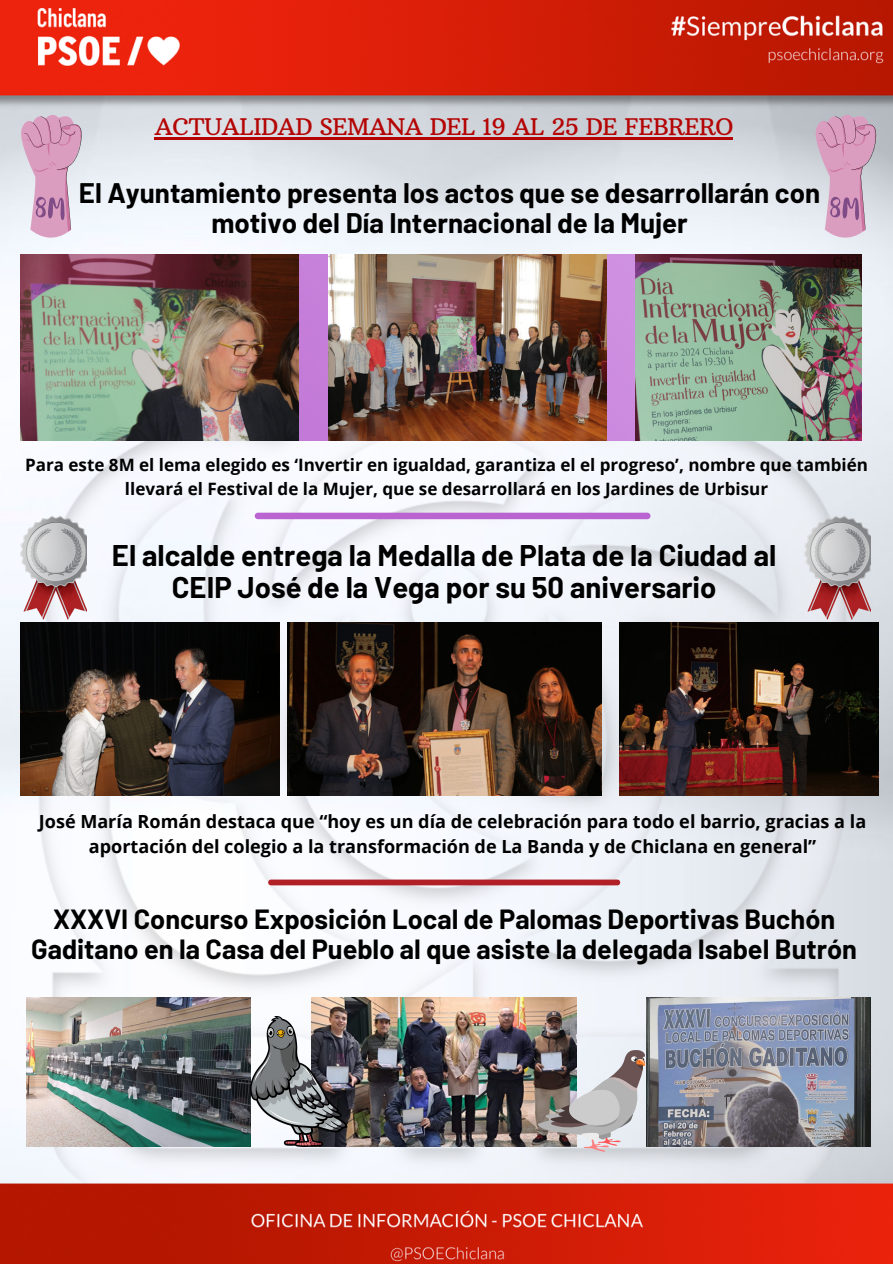
<style>
.page{position:relative;width:893px;height:1264px;background:#fff}
.page>*{position:absolute;margin:0;border:0;box-sizing:border-box;transform-origin:0 0}
.t1{font:700 29.25px/32.1px "Barlow";color:#000;text-align:center}
.t2{font:700 27.6px/30.5px "Barlow";color:#000;text-align:center}
.t3{font:700 27.15px/29.7px "Barlow";color:#000;text-align:center}
.t4{font:23.25px "Arbutus Slab";letter-spacing:-.02em;color:#b40404}
.t5{font:700 18px/25px "Open Sans";color:#000;text-align:center}
.t6{font:700 17.1px/23.5px "Open Sans";color:#000;text-align:center}
</style>
<div class="page">
<img style="left:0;top:0;width:892px;height:1263px">
<img style="left:298px;top:255px;width:337px;height:185px">
<img style="left:20px;top:255px;width:278px;height:185px">
<img style="left:328px;top:255px;width:278px;height:185px">
<img style="left:635px;top:255px;width:226px;height:185px">
<img style="left:287px;top:622px;width:314px;height:173px">
<img style="left:20px;top:622px;width:259px;height:173px">
<img style="left:619px;top:622px;width:259px;height:173px">
<img style="left:26px;top:997px;width:224px;height:149px">
<img style="left:312px;top:997px;width:264px;height:149px">
<svg style="left:812px;top:110px;width:66px;height:138px;background:#d2b2c9"></svg>
<hr style="left:155px;top:137px;width:578px;height:2px;background:#b40404">
<svg style="left:18px;top:110px;width:66px;height:138px"></svg>
<div style="left:255px;top:512px;width:395px;height:7px;background:#b964d1;border-radius:3px"></div>
<img style="left:20px;top:516px;width:67px;height:103px">
<img style="left:804px;top:516px;width:66px;height:103px">
<div style="left:268px;top:879px;width:352px;height:6px;background:#b11f27;border-radius:3px"></div>
<img style="left:646px;top:997px;width:223px;height:149px">
<img style="left:250px;top:1016px;width:97px;height:130px">
<img style="left:526px;top:1049px;width:119px;height:104px">
<p class="t4" style="left:155px;top:112px;width:580px">ACTUALIDAD SEMANA DEL 19 AL 25 DE FEBRERO</p>
<p class="t2" style="left:79px;top:176px;width:742px">El Ayuntamiento presenta los actos que se desarrollarán con motivo del Día Internacional de la Mujer</p>
<p class="t6" style="left:25px;top:453px;width:844px">Para este 8M el lema elegido es ‘Invertir en igualdad, garantiza el el progreso’, nombre que también llevará el Festival de la Mujer, que se desarrollará en los Jardines de Urbisur</p>
<p class="t1" style="left:112px;top:538px;width:666px">El alcalde entrega la Medalla de Plata de la Ciudad al<br>CEIP José de la Vega por su 50 aniversario</p>
<p class="t5" style="left:39px;top:808px;width:828px">José María Román destaca que “hoy es un día de celebración para todo el barrio, gracias a la aportación del colegio a la transformación de La Banda y de Chiclana en general”</p>
<h1 class="t3" style="left:31px;top:903px;width:827px">XXXVI Concurso Exposición Local de Palomas Deportivas Buchón<br>Gaditano en la Casa del Pueblo al que asiste la delegada Isabel Butrón</h1>
</div>
